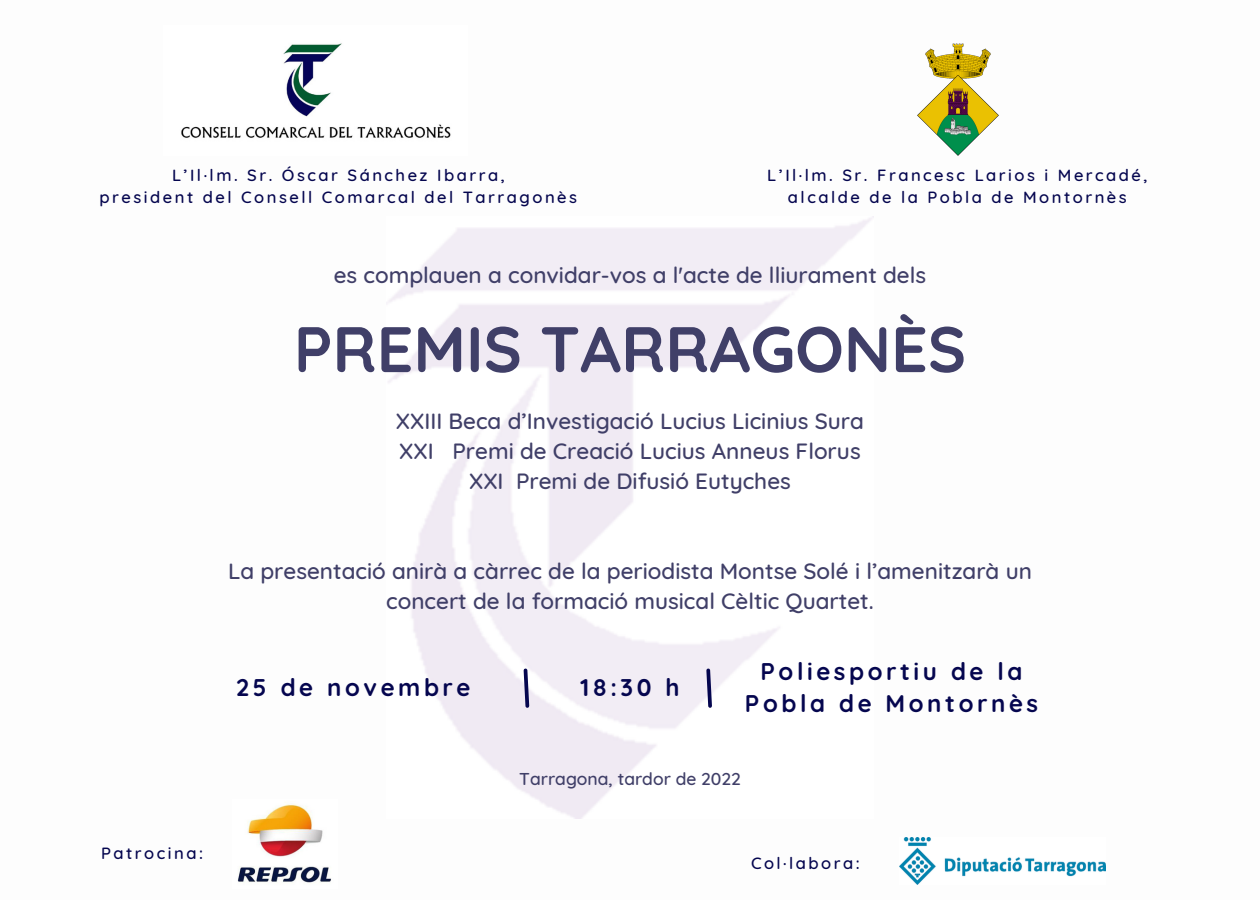
<style>
.page{position:relative;width:1260px;height:900px;background:#fff}
.page>*{position:absolute;margin:0;border:0;box-sizing:border-box;transform-origin:0 0}
.t1{font:700 64.25px "Quicksand";color:#403f68}
.t2{font:700 24px/32px "Quicksand";letter-spacing:.15em;color:#05064f;text-align:center}
.t3{font:500 22.5px/30px "Quicksand";color:#403f68;text-align:center}
.t4{font:500 17.5px "Quicksand";color:#403f68}
.t5{font:500 16.5px/22px "Quicksand";letter-spacing:.15em;color:#05064f;text-align:center}
</style>
<div class="page">
<svg style="left:522px;top:666px;width:9px;height:44px"></svg>
<svg style="left:704px;top:666px;width:10px;height:42px"></svg>
<img style="left:181px;top:43px;width:270px;height:95px">
<img style="left:899px;top:837px;width:206px;height:47px">
<img style="left:237px;top:802px;width:94px;height:81px">
<img style="left:917px;top:43px;width:81px;height:112px">
<p class="t5" style="left:100px;top:164px;width:479px">L’Il·lm. Sr. Óscar Sánchez Ibarra,<br>president del Consell Comarcal del Tarragonès</p>
<p class="t5" style="left:767px;top:164px;width:382px">L’Il·lm. Sr. Francesc Larios i Mercadé, alcalde de la Pobla de Montornès</p>
<p class="t3" style="left:334px;top:260px;width:594px">es complauen a convidar-vos a l'acte de lliurament dels</p>
<h1 class="t1" style="left:294px;top:308px;width:674px">PREMIS TARRAGONÈS</h1>
<p class="t3" style="left:396px;top:406px;width:470px">XXIII Beca d’Investigació Lucius Licinius Sura<br>XXI Premi de Creació Lucius Anneus Florus<br>XXI Premi de Difusió Eutyches</p>
<p class="t3" style="left:228px;top:556px;width:805px">La presentació anirà a càrrec de la periodista Montse Solé i l’amenitzarà un concert de la formació musical Cèltic Quartet.</p>
<p class="t2" style="left:236px;top:671px;width:236px">25 de novembre</p>
<p class="t5" style="left:101px;top:842px;width:103px">Patrocina:</p>
<p class="t2" style="left:580px;top:671px;width:101px">18:30 h</p>
<p class="t2" style="left:745px;top:655px;width:295px">Poliesportiu de la<br>Pobla de Montornès</p>
<p class="t4" style="left:519px;top:768px;width:223px">Tarragona, tardor de 2022</p>
<p class="t5" style="left:751px;top:852px;width:110px">Col·labora:</p>
</div>
